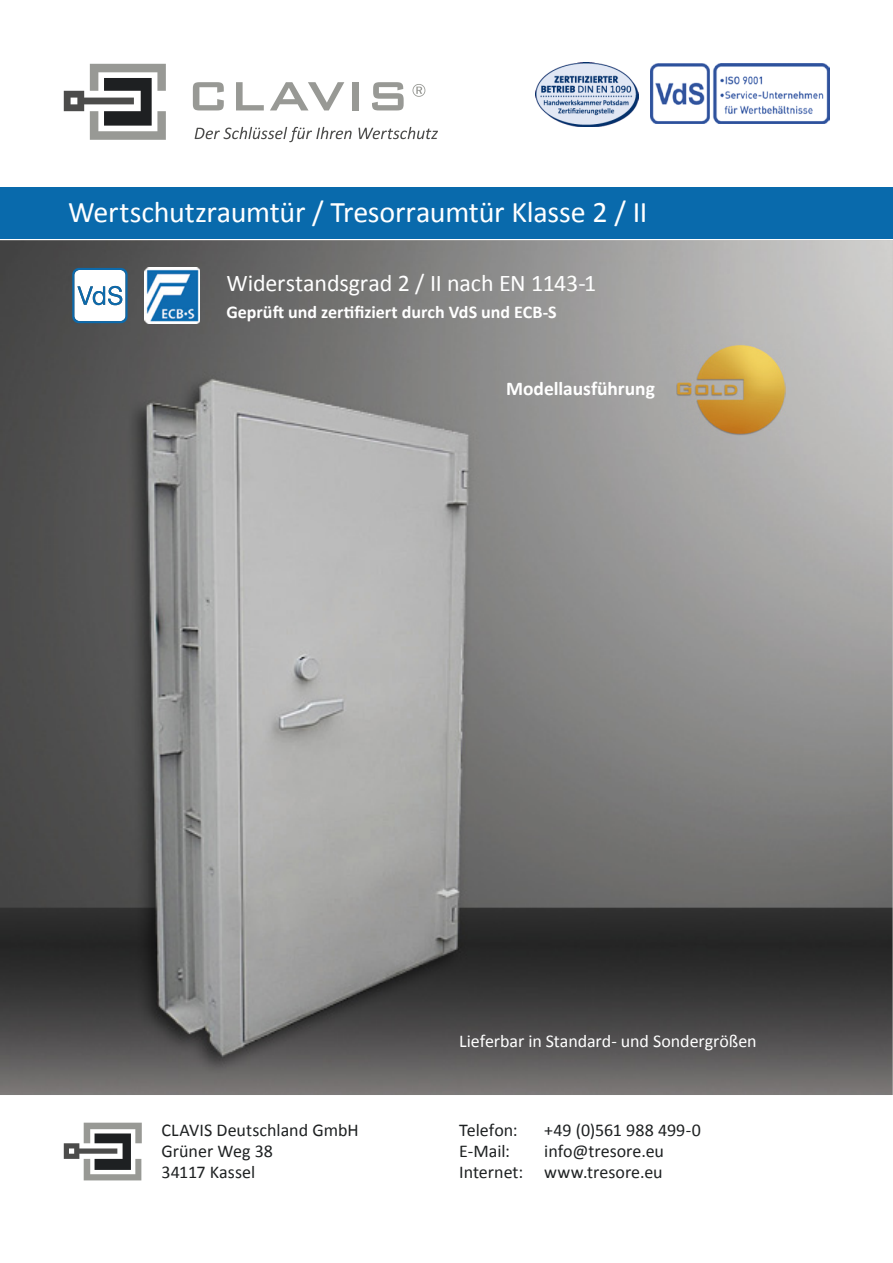
<style>
.page{position:relative;width:893px;height:1263px;background:#fff}
.page>*{position:absolute;margin:0;border:0;box-sizing:border-box;transform-origin:0 0}
.t1{font:30px "Calibri";letter-spacing:-.01em;color:#fff}
.t2{font:24px "Calibri";letter-spacing:-.005em;color:#fff}
.t3{font:700 19.5px "Calibri";color:#fff}
.t4{font:18px/21px "Calibri";color:#1e2122}
.t5{font:700 18px "Calibri";color:#fff}
.t6{font:18px "Calibri";letter-spacing:-.005em;color:#fff}
</style>
<div class="page">
<svg style="left:64px;top:1123px;width:78px;height:57px"></svg>
<svg style="left:193px;top:82px;width:31px;height:28px"></svg>
<svg style="left:236px;top:82px;width:28px;height:28px"></svg>
<svg style="left:270px;top:82px;width:74px;height:28px"></svg>
<div style="left:353px;top:82px;width:6px;height:28px;background:#989995"></div>
<svg style="left:372px;top:82px;width:32px;height:28px"></svg>
<svg style="left:412px;top:84px;width:13px;height:13px"></svg>
<svg style="left:64px;top:64px;width:102px;height:76px"></svg>
<svg style="left:195px;top:127px;width:157px;height:15px"></svg>
<svg style="left:358px;top:127px;width:80px;height:12px"></svg>
<div style="left:0;top:187px;width:893px;height:51px;background:#096aac"></div>
<img style="left:651px;top:64px;width:178px;height:59px">
<img style="left:536px;top:63px;width:102px;height:63px">
<img style="left:0;top:240px;width:892px;height:855px">
<svg style="left:72px;top:268px;width:56px;height:55px"></svg>
<img style="left:676px;top:344px;width:109px;height:91px">
<img style="left:145px;top:268px;width:55px;height:55px">
<h1 class="t1" style="left:68px;top:193px;width:581px">Wertschutzraumtür / Tresorraumtür Klasse 2 / II</h1>
<h2 class="t2" style="left:226px;top:268px;width:371px">Widerstandsgrad 2 / II nach EN 1143-1</h2>
<p class="t5" style="left:226px;top:301px;width:332px">Geprüft und zertifiziert durch VdS und ECB-S</p>
<p class="t3" style="left:506px;top:376px;width:150px">Modellausführung</p>
<p class="t6" style="left:459px;top:1029px;width:299px">Lieferbar in Standard- und Sondergrößen</p>
<p class="t4" style="left:162px;top:1120px;width:199px">CLAVIS Deutschland GmbH<br>Grüner Weg 38<br>34117 Kassel</p>
<p class="t4" style="left:459px;top:1120px;width:60px">Telefon:</p>
<p class="t4" style="left:544px;top:1120px;width:158px">+49 (0)561 988 499-0</p>
<p class="t4" style="left:459px;top:1141px;width:206px;text-align:right">info@tresore.eu<br>Internet: www.tresore.eu</p>
<p class="t4" style="left:459px;top:1141px;width:52px">E-Mail:</p>
</div>
